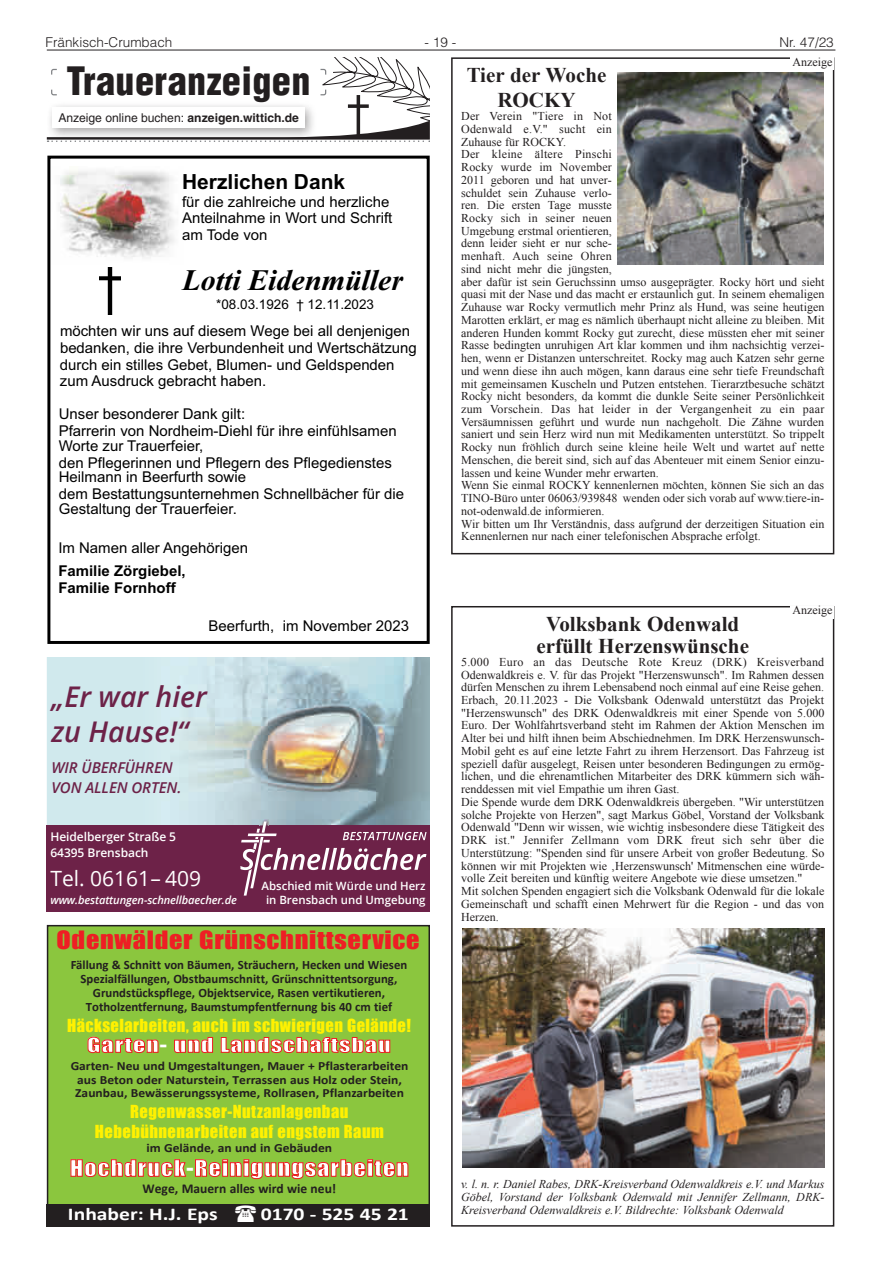
<style>
.page{position:relative;width:881px;height:1263px;background:#fff}
.page>*{position:absolute;margin:0;border:0;box-sizing:border-box;transform-origin:0 0}
.t1{font:900 condensed 38.25px "Helvetica LT";letter-spacing:.01em;color:#231f20}
.t2{font:italic 700 29.7px "Times New Roman";color:#000}
.t3{font:italic 600 28.5px/34.5px "Open Sans";color:#6d2248}
.t4{font:23.1px "Impact";letter-spacing:.025em;color:#ee1e24;scale:1.13 1}
.t5{font:700 21px/22.5px "Times New Roman";color:#231f20;text-align:center}
.t6{font:21px "Impact";letter-spacing:.045em;color:#fff;scale:1.14 1}
.t7{font:21px "Open Sans";color:#fff}
.t8{font:700 20.85px "Arial";color:#000}
.t9{font:18.75px "Impact";letter-spacing:.045em;color:#fff;scale:1.28 1}
.t10{font:700 18px "Calibri";color:#fff;scale:1.2 1}
.t11{font:16.5px/19.8px "Impact";letter-spacing:.025em;color:#fff101;text-align:center}
.t12{font:italic 600 15px/19.5px "Open Sans";letter-spacing:-.005em;color:#6d2248}
.t13{font:14.85px/16.6px "Arial";color:#000}
.t14{font:700 14.85px/16.6px "Arial";color:#000}
.t15{font:300 13.5px "Helvetica LT";color:#231f20}
.t16{font:700 13.5px "Calibri";color:#231f20}
.t17{font:13.35px "Arial";color:#000}
.t18{font:700 12.75px/14.2px "Calibri";color:#231f20;text-align:center}
.t19{font:700 12.6px/14px "Calibri";color:#231f20;text-align:center;scale:1.08 1}
.t20{font:12.15px "Helvetica LT";color:#231f20}
.t21{font:12px/12.8px "Times New Roman";color:#231f20}
.t22{font:italic 12px/12.8px "Times New Roman";color:#231f20;text-align:justify}
.t23{font:600 12px/16.5px "Open Sans";letter-spacing:-.005em;color:#fff}
.t24{font:600 11.4px/13.6px "Open Sans";color:#fff;text-align:center}
.t25{font:italic 600 11.1px "Open Sans";letter-spacing:-.01em;color:#fff}
.s1{font-weight:700}
</style>
<div class="page">
<hr style="left:47px;top:50px;width:788px;height:1px;background:#231f20">
<div style="left:48px;top:926px;width:381px;height:301px;background:#8bc63e"></div>
<div style="left:47px;top:925px;width:382px;height:302px;border:2px solid #231f20"></div>
<div style="left:47px;top:1204px;width:382px;height:22px;background:#231f20"></div>
<div style="left:47px;top:657px;width:115px;height:168px;background:#d0e9ed"></div>
<img style="left:162px;top:657px;width:267px;height:168px">
<div style="left:47px;top:825px;width:382px;height:87px;background:#6d2248"></div>
<svg style="left:240px;top:819px;width:186px;height:76px"></svg>
<svg style="left:47px;top:57px;width:383px;height:85px"></svg>
<div style="left:47px;top:101px;width:270px;height:40px;background:#231f20;opacity:.4"></div>
<div style="left:53px;top:107px;width:251px;height:21px;background:#fff"></div>
<div style="left:47px;top:156px;width:382px;height:488px;border:3px solid #000"></div>
<img style="left:60px;top:171px;width:115px;height:87px">
<img style="left:100px;top:268px;width:20px;height:47px">
<div style="left:451px;top:606px;width:382px;height:620px;border:2px solid #231f20"></div>
<div style="left:790px;top:606px;width:43px;height:12px;background:#fff"></div>
<img style="left:462px;top:928px;width:361px;height:239px">
<img style="left:617px;top:72px;width:206px;height:193px">
<p class="t15" style="left:45px;top:34px;width:128px">Fränkisch-Crumbach</p>
<p class="t15" style="left:424px;top:34px;width:33px">- 19 -</p>
<p class="t15" style="left:779px;top:34px;width:56px">Nr. 47/23</p>
<h1 class="t1" style="left:66px;top:57px;width:245px">Traueranzeigen</h1>
<p class="t20" style="left:58px;top:111px;width:242px">Anzeige online buchen: <span class="s1">anzeigen.wittich.de</span></p>
<h3 class="t8" style="left:182px;top:167px;width:164px">Herzlichen Dank</h3>
<p class="t13" style="left:182px;top:193px;width:212px">für die zahlreiche und herzliche<br>Anteilnahme in Wort und Schrift am Tode von</p>
<h2 class="t2" style="left:182px;top:260px;width:222px">Lotti Eidenmüller</h2>
<p class="t17" style="left:216px;top:295px;width:159px">*08.03.1926 † 12.11.2023</p>
<p class="t13" style="left:60px;top:323px;width:358px">möchten wir uns auf diesem Wege bei all denjenigen bedanken, die ihre Verbundenheit und Wertschätzung durch ein stilles Gebet, Blumen- und Geldspenden zum Ausdruck gebracht haben.</p>
<p class="t13" style="left:59px;top:406px;width:339px">Unser besonderer Dank gilt:<br>Pfarrerin von Nordheim-Diehl für ihre einfühlsamen</p>
<p class="t13" style="left:59px;top:437px;width:146px">Worte zur Trauerfeier,</p>
<p class="t13" style="left:59px;top:486px;width:347px;line-height:15px">dem Bestattungsunternehmen Schnellbächer für die<br>Gestaltung der Trauerfeier.</p>
<p class="t13" style="left:59px;top:455px;width:334px;line-height:15px">den Pflegerinnen und Pflegern des Pflegedienstes<br>Heilmann in Beerfurth sowie</p>
<p class="t13" style="left:58px;top:539px;width:191px">Im Namen aller Angehörigen</p>
<p class="t14" style="left:58px;top:562px;width:129px">Familie Zörgiebel,<br>Familie Fornhoff</p>
<p class="t13" style="left:208px;top:617px;width:202px">Beerfurth, im November 2023</p>
<h3 class="t3" style="left:51px;top:679px;width:157px">„Er war hier zu Hause!“</h3>
<p class="t12" style="left:51px;top:758px;width:131px">WIR ÜBERFÜHREN<br>VON ALLEN ORTEN.</p>
<p class="t23" style="left:50px;top:828px;width:127px">Heidelberger Straße 5<br>64395 Brensbach</p>
<h3 class="t7" style="left:50px;top:864px;width:152px">Tel. 06161– 409</h3>
<p class="t25" style="left:50px;top:892px;width:188px">www.bestattungen-schnellbaecher.de</p>
<p class="t24" style="left:261px;top:879px;width:166px">Abschied mit Würde und Herz in Brensbach und Umgebung</p>
<h3 class="t4" style="left:57px;top:922px;width:322px">Odenwälder Grünschnittservice</h3>
<p class="t18" style="left:71px;top:957px;width:338px">Fällung &amp; Schnitt von Bäumen, Sträuchern, Hecken und Wiesen Spezialfällungen, Obstbaumschnitt, Grünschnittentsorgung, Grundstückspflege, Objektservice, Rasen vertikutieren, Totholzentfernung, Baumstumpfentfernung bis 40 cm tief</p>
<h3 class="t11" style="left:67px;top:1016px;width:345px">Häckselarbeiten, auch im schwierigen Gelände!</h3>
<h3 class="t9" style="left:87px;top:1030px;width:238px">Garten- und Landschaftsbau</h3>
<p class="t19" style="left:71px;top:1058px;width:314px">Garten- Neu und Umgestaltungen, Mauer + Pflasterarbeiten aus Beton oder Naturstein, Terrassen aus Holz oder Stein,<br>Zaunbau, Bewässerungssysteme, Rollrasen, Pflanzarbeiten</p>
<h3 class="t11" style="left:95px;top:1101px;width:290px">Regenwasser-Nutzanlagenbau<br>Hebebühnenarbeiten auf engstem Raum</h3>
<p class="t19" style="left:146px;top:1141px;width:173px">im Gelände, an und in Gebäuden</p>
<h3 class="t6" style="left:70px;top:1152px;width:298px">Hochdruck-Reinigungsarbeiten</h3>
<p class="t16" style="left:142px;top:1180px;width:195px">Wege, Mauern alles wird wie neu!</p>
<h3 class="t10" style="left:68px;top:1203px;width:126px">Inhaber: H.J. Eps</h3>
<h3 class="t10" style="left:261px;top:1203px;width:125px">0170 - 525 45 21</h3>
<p class="t21" style="left:792px;top:55px;width:41px">Anzeige</p>
<h3 class="t5" style="left:466px;top:62px;width:141px;line-height:25.5px">Tier der Woche<br>ROCKY</h3>
<p class="t21" style="left:461px;top:110px;width:364px">Der Verein "Tiere in Not<br>Odenwald e.V." sucht ein<br>Zuhause für ROCKY.<br>Der kleine ältere Pinschi<br>Rocky wurde im November<br>2011 geboren und hat unver-<br>schuldet sein Zuhause verlo-<br>ren. Die ersten Tage musste<br>Rocky sich in seiner neuen<br>Umgebung erstmal orientieren,<br>denn leider sieht er nur sche-<br>menhaft. Auch seine Ohren<br>sind nicht mehr die jüngsten,<br>aber dafür ist sein Geruchssinn umso ausgeprägter. Rocky hört und sieht quasi mit der Nase und das macht er erstaunlich gut. In seinem ehemaligen Zuhause war Rocky vermutlich mehr Prinz als Hund, was seine heutigen Marotten erklärt, er mag es nämlich überhaupt nicht alleine zu bleiben. Mit anderen Hunden kommt Rocky gut zurecht, diese müssten eher mit seiner Rasse bedingten unruhigen Art klar kommen und ihm nachsichtig verzei&shy;hen, wenn er Distanzen unterschreitet. Rocky mag auch Katzen sehr gerne und wenn diese ihn auch mögen, kann daraus eine sehr tiefe Freundschaft mit gemeinsamen Kuscheln und Putzen entstehen. Tierarztbesuche schätzt Rocky nicht besonders, da kommt die dunkle Seite seiner Persönlichkeit zum Vorschein. Das hat leider in der Vergangenheit zu ein paar Versäumnissen geführt und wurde nun nachgeholt. Die Zähne wurden saniert und sein Herz wird nun mit Medikamenten unterstützt. So trippelt Rocky nun fröhlich durch seine kleine heile Welt und wartet auf nette Menschen, die bereit sind, sich auf das Abenteuer mit einem Senior einzu&shy;lassen und keine Wunder mehr erwarten.<br>Wenn Sie einmal ROCKY kennenlernen möchten, können Sie sich an das TINO-Büro unter 06063/939848 wenden oder sich vorab auf www.tiere-in&shy;not-odenwald.de informieren.<br>Wir bitten um Ihr Verständnis, dass aufgrund der derzeitigen Situation ein Kennenlernen nur nach einer telefonischen Absprache erfolgt.</p>
<p class="t21" style="left:792px;top:604px;width:41px">Anzeige</p>
<h3 class="t5" style="left:536px;top:612px;width:214px">Volksbank Odenwald erfüllt Herzenswünsche</h3>
<p class="t21" style="left:461px;top:655px;width:364px">5.000 Euro an das Deutsche Rote Kreuz (DRK) Kreisverband Odenwaldkreis e. V. für das Projekt "Herzenswunsch". Im Rahmen dessen dürfen Menschen zu ihrem Lebensabend noch einmal auf eine Reise gehen.<br>Erbach, 20.11.2023 - Die Volksbank Odenwald unterstützt das Projekt "Herzenswunsch" des DRK Odenwaldkreis mit einer Spende von 5.000<br>Euro. Der Wohlfahrtsverband steht im Rahmen der Aktion Menschen im Alter bei und hilft ihnen beim Abschiednehmen. Im DRK Herzenswunsch-Mobil geht es auf eine letzte Fahrt zu ihrem Herzensort. Das Fahrzeug ist speziell dafür ausgelegt, Reisen unter besonderen Bedingungen zu ermög&shy;lichen, und die ehrenamtlichen Mitarbeiter des DRK kümmern sich wäh&shy;renddessen mit viel Empathie um ihren Gast.<br>Die Spende wurde dem DRK Odenwaldkreis übergeben. "Wir unterstützen solche Projekte von Herzen", sagt Markus Göbel, Vorstand der Volksbank Odenwald "Denn wir wissen, wie wichtig insbesondere diese Tätigkeit des DRK ist." Jennifer Zellmann vom DRK freut sich sehr über die Unterstützung: "Spenden sind für unsere Arbeit von großer Bedeutung. So können wir mit Projekten wie ‚Herzenswunsch' Mitmenschen eine würde&shy;volle Zeit bereiten und künftig weitere Angebote wie diese umsetzen."<br>Mit solchen Spenden engagiert sich die Volksbank Odenwald für die lokale Gemeinschaft und schafft einen Mehrwert für die Region - und das von Herzen.</p>
<p class="t22" style="left:461px;top:1177px;width:364px">v. l. n. r. Daniel Rabes, DRK-Kreisverband Odenwaldkreis e.V. und Markus Göbel, Vorstand der Volksbank Odenwald mit Jennifer Zellmann, DRK-Kreisverband Odenwaldkreis e.V. Bildrechte: Volksbank Odenwald</p>
</div>
